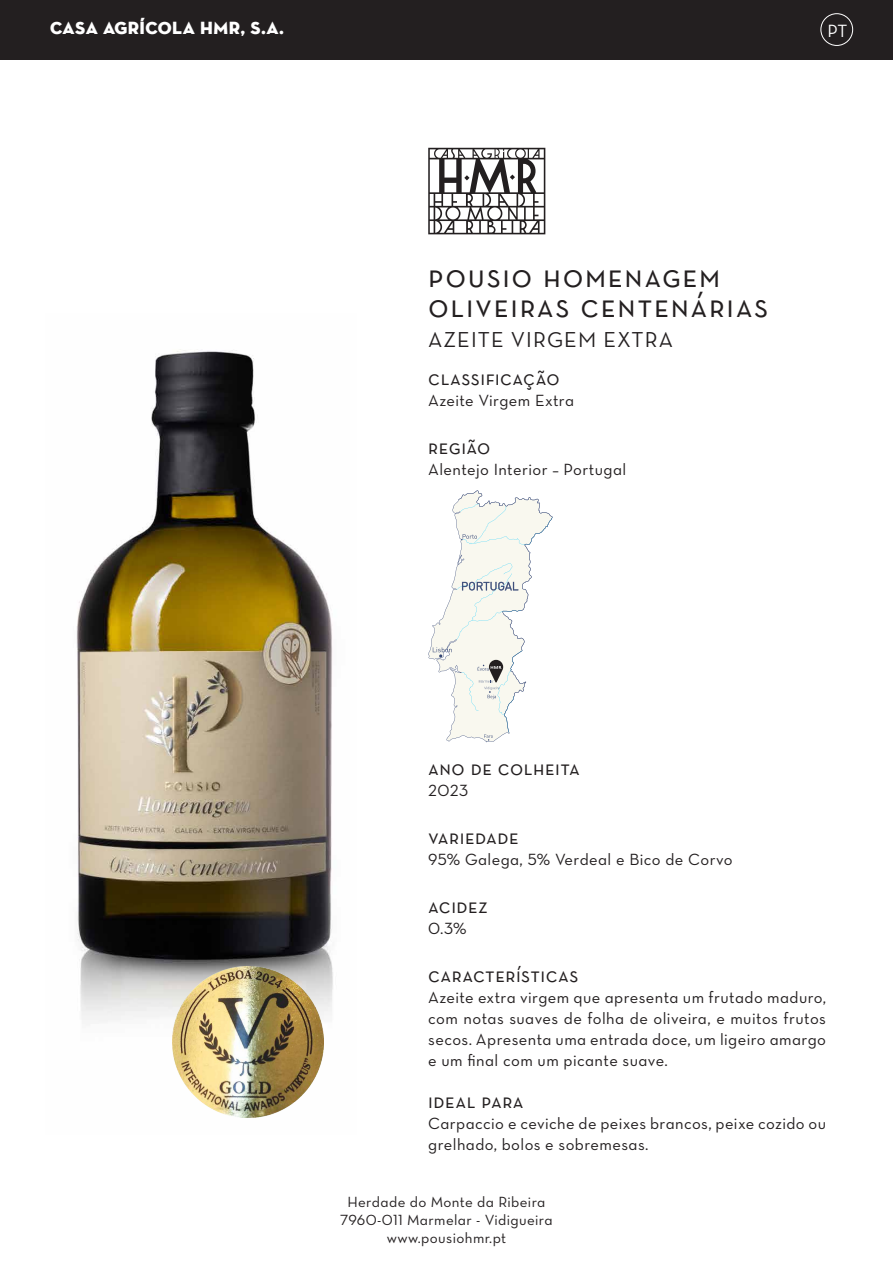
<style>
.page{position:relative;width:893px;height:1263px;background:#fff}
.page>*{position:absolute;margin:0;border:0;box-sizing:border-box;transform-origin:0 0}
.t1{font:33px/30px "Neutra Text Book SC";letter-spacing:.05em;color:#231f20}
.t2{font:21.75px "Neutra Text Book SC";letter-spacing:.05em;color:#231f20}
.t3{font:21px "Neutra Text Book SC";letter-spacing:.025em;color:#231f20}
.t4{font:17.85px "Neutra Disp Titling";letter-spacing:.025em;color:#fff}
.t5{font:17.85px "Neutra Text Book SC";color:#fff}
.t6{font:16.5px/21px "Neutra Text Book Alt";letter-spacing:.025em;color:#231f20;text-align:justify}
.t7{font:15px/18px "Neutra Text Book Alt";letter-spacing:.025em;color:#231f20;text-align:center}
</style>
<div class="page">
<div style="left:0;top:0;width:893px;height:60px;background:#231f20"></div>
<div style="left:820px;top:13px;width:33px;height:33px;border:1px solid #fff;border-radius:50%"></div>
<img style="left:76px;top:349px;width:257px;height:673px">
<svg style="left:428px;top:490px;width:124px;height:252px"></svg>
<svg style="left:428px;top:148px;width:117px;height:86px"></svg>
<img style="left:172px;top:966px;width:152px;height:152px">
<p class="t4" style="left:50px;top:17px;width:235px">CASA AGRÍCOLA HMR, S.A.</p>
<p class="t5" style="left:827px;top:20px;width:22px">PT</p>
<h1 class="t1" style="left:428px;top:261px;width:342px">pousio homenagem oliveiras centenárias</h1>
<h2 class="t2" style="left:428px;top:327px;width:246px">AZEITE VIRGEM EXTRA</h2>
<p class="t3" style="left:428px;top:365px;width:133px">classificação</p>
<p class="t6" style="left:428px;top:390px;width:147px">Azeite Virgem Extra</p>
<p class="t3" style="left:428px;top:434px;width:64px">região</p>
<p class="t6" style="left:428px;top:459px;width:199px">Alentejo Interior – Portugal</p>
<p class="t3" style="left:428px;top:755px;width:153px">ano de colheita</p>
<p class="t6" style="left:428px;top:780px;width:41px">2023</p>
<p class="t3" style="left:428px;top:824px;width:92px">variedade</p>
<p class="t6" style="left:428px;top:849px;width:306px">95% Galega, 5% Verdeal e Bico de Corvo</p>
<p class="t3" style="left:428px;top:893px;width:61px">acidez</p>
<p class="t6" style="left:428px;top:918px;width:40px">0.3%</p>
<p class="t3" style="left:428px;top:962px;width:152px">características</p>
<p class="t6" style="left:428px;top:987px;width:399px">Azeite extra virgem que apresenta um frutado maduro, com notas suaves de folha de oliveira, e muitos frutos secos. Apresenta uma entrada doce, um ligeiro amargo e um final com um picante suave.</p>
<p class="t3" style="left:428px;top:1088px;width:97px">ideal para</p>
<p class="t6" style="left:428px;top:1113px;width:399px">Carpaccio e ceviche de peixes brancos, peixe cozido ou grelhado, bolos e sobremesas.</p>
<p class="t7" style="left:340px;top:1192px;width:214px">Herdade do Monte da Ribeira<br>7960-011 Marmelar - Vidigueira www.pousiohmr.pt</p>
</div>
